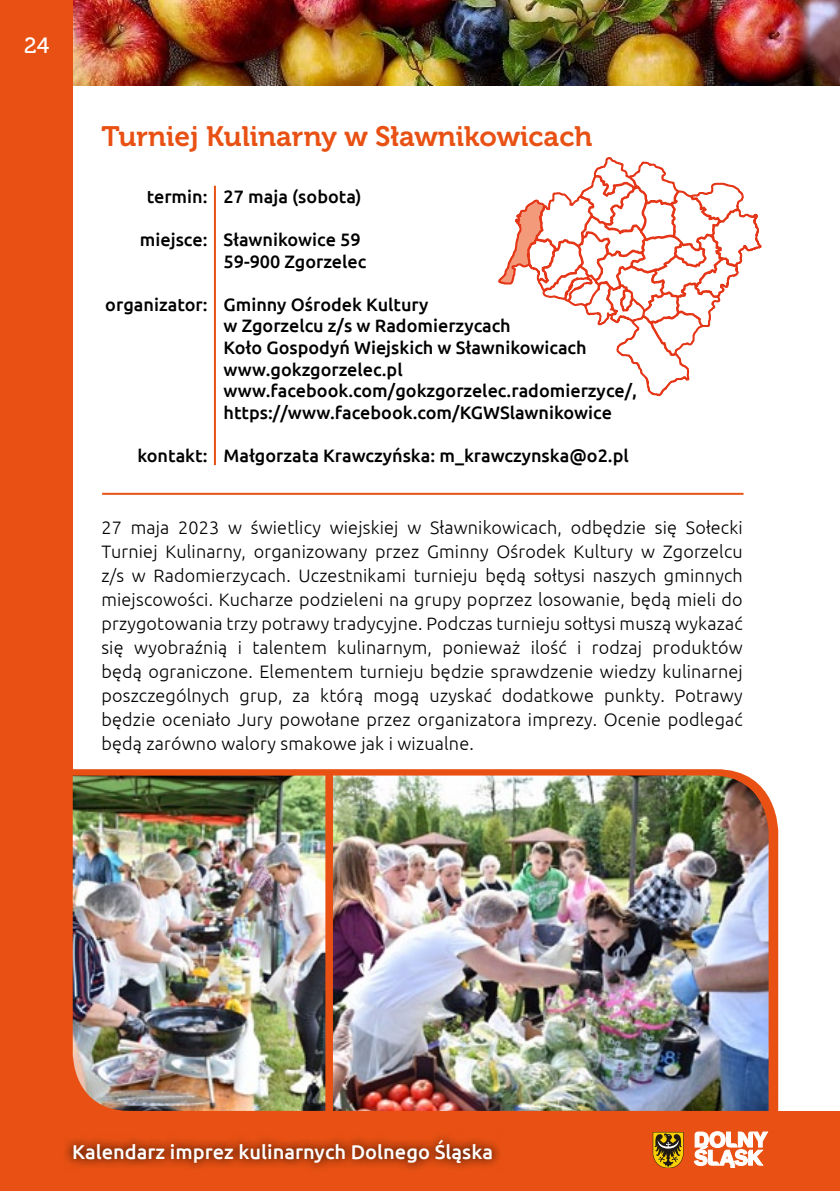
<style>
.page{position:relative;width:840px;height:1191px;background:#fff}
.page>*{position:absolute;margin:0;border:0;box-sizing:border-box;transform-origin:0 0}
.t1{font:28px "Museo 700";color:#e85113}
.t2{font:22px "Museo 500";color:#fff}
.t3{font:500 20px "Ubuntu";color:#fff}
.t4{font:300 18px/24px "Ubuntu";letter-spacing:.01em;color:#000;text-align:justify}
.t5{font:500 18px/21.6px "Ubuntu";color:#000}
</style>
<div class="page">
<img style="left:72px;top:0;width:716px;height:85px">
<img style="left:788px;top:0;width:51px;height:85px">
<div style="left:0;top:1111px;width:839px;height:80px;background:#e85113"></div>
<div style="left:0;top:0;width:72px;height:1191px;background:#e85113"></div>
<svg style="left:693px;top:1131px;width:74px;height:36px"></svg>
<svg style="left:652px;top:1132px;width:31px;height:35px"></svg>
<svg style="left:65px;top:1136px;width:435px;height:33px"></svg>
<svg style="left:72px;top:769px;width:705px;height:342px;background:#e25c25"></svg>
<img style="left:73px;top:775px;width:252px;height:335px">
<img style="left:333px;top:775px;width:435px;height:335px">
<hr style="left:214px;top:186px;width:2px;height:279px;background:#e85113">
<hr style="left:102px;top:493px;width:641px;height:2px;background:#e85113">
<svg style="left:498px;top:157px;width:263px;height:239px"></svg>
<p class="t2" style="left:24px;top:34px;width:27px">24</p>
<h1 class="t1" style="left:101px;top:120px;width:492px">Turniej Kulinarny w Sławnikowicach</h1>
<p class="t5" style="left:147px;top:185px;width:216px">termin: 27 maja (sobota)</p>
<p class="t5" style="left:223px;top:228px;width:144px;text-indent:-84px">miejsce: Sławnikowice 59<br>59-900 Zgorzelec</p>
<p class="t5" style="left:223px;top:293px;width:415px;text-indent:-118px">organizator: Gminny Ośrodek Kultury<br>w Zgorzelcu z/s w Radomierzycach<br>Koło Gospodyń Wiejskich w Sławnikowicach www.gokzgorzelec.pl www.facebook.com/gokzgorzelec.radomierzyce/, https://www.facebook.com/KGWSlawnikowice</p>
<p class="t5" style="left:137px;top:444px;width:492px">kontakt: Małgorzata Krawczyńska: m_krawczynska@o2.pl</p>
<p class="t4" style="left:101px;top:515px;width:642px">27 maja 2023 w świetlicy wiejskiej w Sławnikowicach, odbędzie się Sołecki Turniej Kulinarny, organizowany przez Gminny Ośrodek Kultury w Zgorzelcu z/s w Radomierzycach. Uczestnikami turnieju będą sołtysi naszych gminnych miejscowości. Kucharze podzieleni na grupy poprzez losowanie, będą mieli do przygotowania trzy potrawy tradycyjne. Podczas turnieju sołtysi muszą wykazać się wyobraźnią i talentem kulinarnym, ponieważ ilość i rodzaj produktów będą ograniczone. Elementem turnieju będzie sprawdzenie wiedzy kulinarnej poszczególnych grup, za którą mogą uzyskać dodatkowe punkty. Potrawy będzie oceniało Jury powołane przez organizatora imprezy. Ocenie podlegać będą zarówno walory smakowe jak i wizualne.</p>
<p class="t3" style="left:72px;top:1139px;width:422px">Kalendarz imprez kulinarnych Dolnego Śląska</p>
</div>
